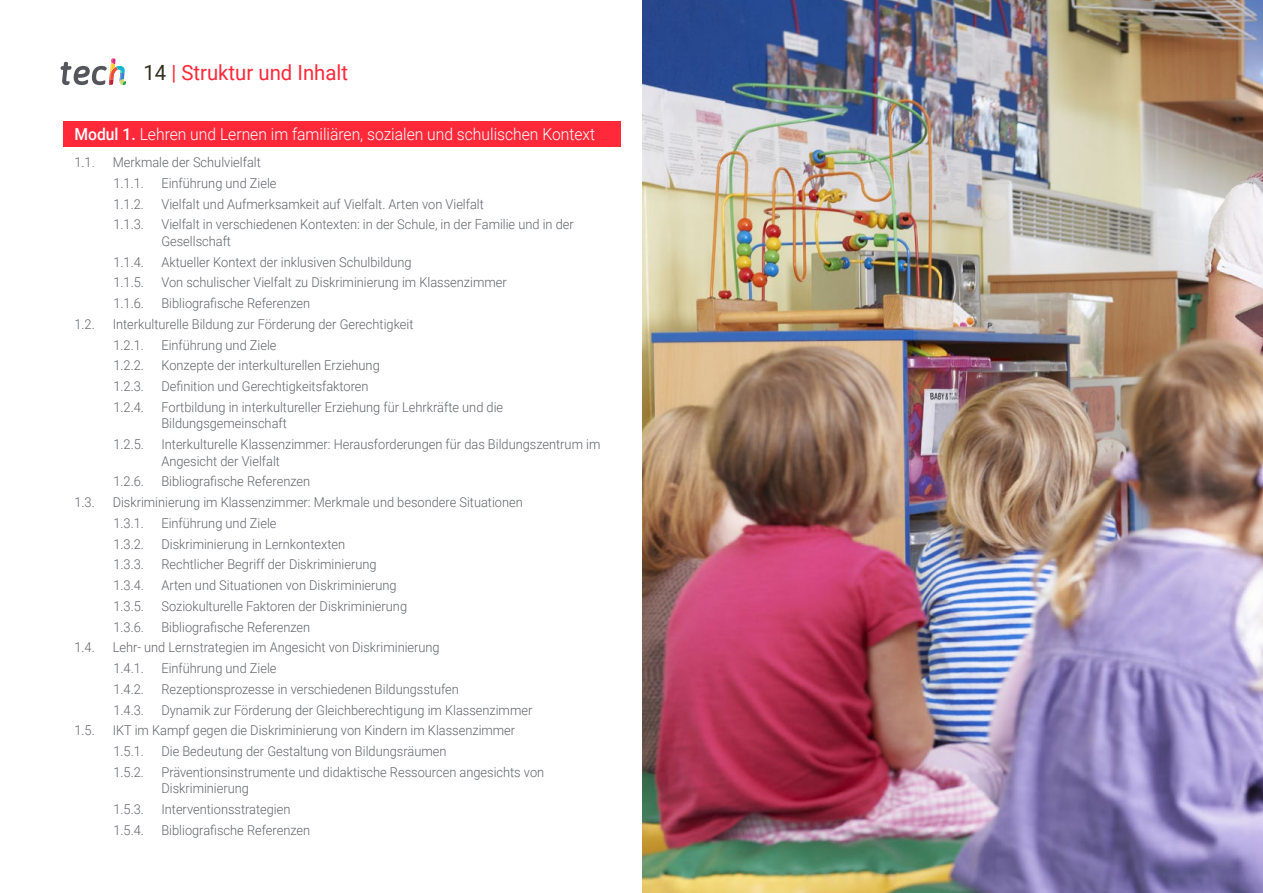
<style>
.page{position:relative;width:1263px;height:893px;background:#fff}
.page>*{position:absolute;margin:0;border:0;box-sizing:border-box;transform-origin:0 0}
.t1{font:21px "Roboto";color:#ff293a}
.t2{font:300 16.5px "Roboto";color:#fff;scale:.95 1}
.t3{font:300 13.5px/20.7px "Roboto";color:#61646a;scale:.95 1}
.s1{color:#312e20}
.s2{font-weight:500}
</style>
<div class="page">
<div style="left:63px;top:121px;width:558px;height:25px;background:#ff293a"></div>
<svg style="left:61px;top:58px;width:65px;height:28px"></svg>
<img style="left:642px;top:0;width:621px;height:893px">
<h1 class="t1" style="left:144px;top:57px;width:206px"><span class="s1">14</span> | Struktur und Inhalt</h1>
<p class="t2" style="left:74px;top:123px;width:550px"><span class="s2">Modul 1.</span> Lehren und Lernen im familiären, sozialen und schulischen Kontext</p>
<p class="t3" style="left:74px;top:151px;width:23px">1.1.</p>
<p class="t3" style="left:113px;top:151px;width:157px">Merkmale der Schulvielfalt<br>1.1.1.</p>
<p class="t3" style="left:161px;top:172px;width:123px">Einführung und Ziele</p>
<p class="t3" style="left:113px;top:193px;width:34px">1.1.2.</p>
<p class="t3" style="left:161px;top:193px;width:341px">Vielfalt und Aufmerksamkeit auf Vielfalt. Arten von Vielfalt</p>
<p class="t3" style="left:113px;top:214px;width:34px">1.1.3.</p>
<p class="t3" style="left:161px;top:216px;width:436px;line-height:16.5px">Vielfalt in verschiedenen Kontexten: in der Schule, in der Familie und in der<br>Gesellschaft</p>
<p class="t3" style="left:113px;top:251px;width:34px">1.1.4.</p>
<p class="t3" style="left:161px;top:251px;width:265px">Aktueller Kontext der inklusiven Schulbildung</p>
<p class="t3" style="left:113px;top:272px;width:34px">1.1.5.</p>
<p class="t3" style="left:161px;top:272px;width:365px">Von schulischer Vielfalt zu Diskriminierung im Klassenzimmer</p>
<p class="t3" style="left:113px;top:292px;width:34px">1.1.6.</p>
<p class="t3" style="left:161px;top:292px;width:158px">Bibliografische Referenzen</p>
<p class="t3" style="left:74px;top:313px;width:23px">1.2.</p>
<p class="t3" style="left:113px;top:313px;width:318px">Interkulturelle Bildung zur Förderung der Gerechtigkeit<br>1.2.1.</p>
<p class="t3" style="left:161px;top:334px;width:123px">Einführung und Ziele</p>
<p class="t3" style="left:113px;top:355px;width:34px">1.2.2.</p>
<p class="t3" style="left:161px;top:355px;width:231px">Konzepte der interkulturellen Erziehung</p>
<p class="t3" style="left:113px;top:375px;width:34px">1.2.3.</p>
<p class="t3" style="left:161px;top:375px;width:220px">Definition und Gerechtigkeitsfaktoren</p>
<p class="t3" style="left:113px;top:396px;width:34px">1.2.4.</p>
<p class="t3" style="left:161px;top:398px;width:361px;line-height:16.5px">Fortbildung in interkultureller Erziehung für Lehrkräfte und die<br>Bildungsgemeinschaft</p>
<p class="t3" style="left:113px;top:433px;width:34px">1.2.5.</p>
<p class="t3" style="left:161px;top:436px;width:464px;line-height:16.5px">Interkulturelle Klassenzimmer: Herausforderungen für das Bildungszentrum im<br>Angesicht der Vielfalt</p>
<p class="t3" style="left:113px;top:471px;width:34px">1.2.6.</p>
<p class="t3" style="left:161px;top:471px;width:158px">Bibliografische Referenzen</p>
<p class="t3" style="left:74px;top:491px;width:23px">1.3.</p>
<p class="t3" style="left:113px;top:491px;width:433px">Diskriminierung im Klassenzimmer: Merkmale und besondere Situationen<br>1.3.1.</p>
<p class="t3" style="left:161px;top:512px;width:123px">Einführung und Ziele</p>
<p class="t3" style="left:113px;top:533px;width:34px">1.3.2.</p>
<p class="t3" style="left:161px;top:533px;width:195px">Diskriminierung in Lernkontexten</p>
<p class="t3" style="left:113px;top:554px;width:34px">1.3.3.</p>
<p class="t3" style="left:161px;top:554px;width:228px">Rechtlicher Begriff der Diskriminierung</p>
<p class="t3" style="left:113px;top:574px;width:34px">1.3.4.</p>
<p class="t3" style="left:161px;top:574px;width:249px">Arten und Situationen von Diskriminierung</p>
<p class="t3" style="left:113px;top:595px;width:34px">1.3.5.</p>
<p class="t3" style="left:161px;top:595px;width:260px">Soziokulturelle Faktoren der Diskriminierung</p>
<p class="t3" style="left:113px;top:616px;width:34px">1.3.6.</p>
<p class="t3" style="left:161px;top:616px;width:158px">Bibliografische Referenzen</p>
<p class="t3" style="left:74px;top:637px;width:23px">1.4.</p>
<p class="t3" style="left:113px;top:637px;width:346px">Lehr- und Lernstrategien im Angesicht von Diskriminierung<br>1.4.1.</p>
<p class="t3" style="left:161px;top:657px;width:123px">Einführung und Ziele</p>
<p class="t3" style="left:113px;top:678px;width:34px">1.4.2.</p>
<p class="t3" style="left:161px;top:678px;width:315px">Rezeptionsprozesse in verschiedenen Bildungsstufen</p>
<p class="t3" style="left:113px;top:699px;width:34px">1.4.3.</p>
<p class="t3" style="left:161px;top:699px;width:392px">Dynamik zur Förderung der Gleichberechtigung im Klassenzimmer</p>
<p class="t3" style="left:74px;top:720px;width:23px">1.5.</p>
<p class="t3" style="left:113px;top:720px;width:425px">IKT im Kampf gegen die Diskriminierung von Kindern im Klassenzimmer<br>1.5.1.</p>
<p class="t3" style="left:161px;top:740px;width:301px">Die Bedeutung der Gestaltung von Bildungsräumen</p>
<p class="t3" style="left:113px;top:761px;width:34px">1.5.2.</p>
<p class="t3" style="left:161px;top:763px;width:404px;line-height:16.5px">Präventionsinstrumente und didaktische Ressourcen angesichts von<br>Diskriminierung</p>
<p class="t3" style="left:113px;top:798px;width:34px">1.5.3.</p>
<p class="t3" style="left:161px;top:798px;width:137px">Interventionsstrategien</p>
<p class="t3" style="left:113px;top:819px;width:34px">1.5.4.</p>
<p class="t3" style="left:161px;top:819px;width:158px">Bibliografische Referenzen</p>
</div>
